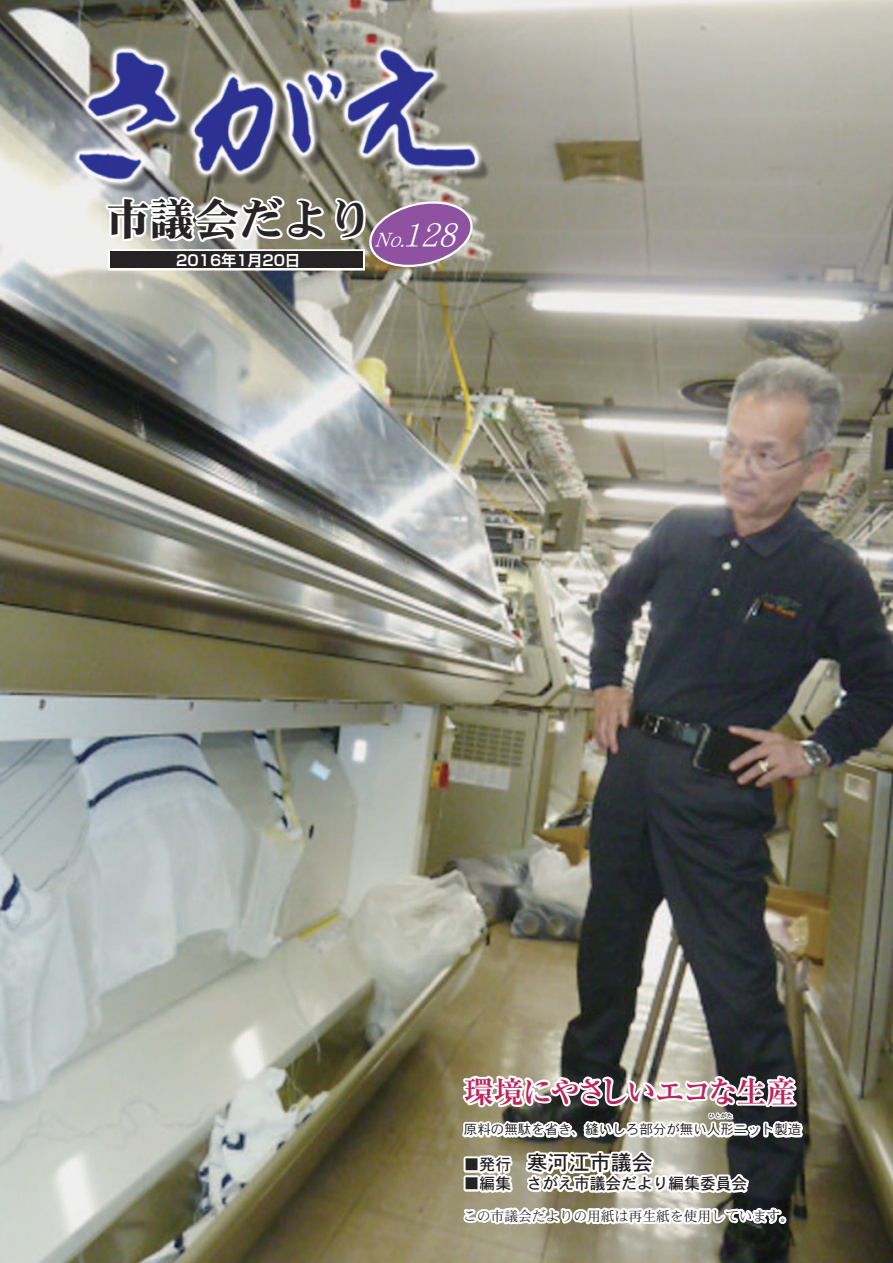
<style>
.page{position:relative;width:893px;height:1263px;background:#fff}
.page>*{position:absolute;margin:0;border:0;box-sizing:border-box;transform-origin:0 0}
.t1{font:44.7px "DFHS Mincho Std W9";color:#262324}
.t2{font:italic 34.8px "DFK Kai Sho Std W5";color:#fff;scale:.85 1}
.t3{font:700 30px "Ryumin Pr 5";letter-spacing:-.075em;color:#bf235d}
.t4{font:21px "DFHS Gothic Std W5";color:#231f20}
.t5{font:15.75px "DFHS Gothic Std W5";color:#231f20}
.t6{font:700 14.85px "Shin Go Pro De";color:#fff}
.t7{font:13.8px "DFHS Mincho Std W3";color:#231f20}
.t8{font:13.5px "DFHS Gothic Std W3";color:#231f20}
.t9{font:6px "DFHS Gothic Std W5";color:#231f20}
.s1{font-family:"DFHS Mincho Std W3";font-size:22.2px}
.s2{color:#262324}
</style>
<div class="page">
<img style="left:0;top:0;width:893px;height:1263px">
<svg style="left:81px;top:201px;width:393px;height:68px"></svg>
<div style="left:108px;top:249px;width:257px;height:22px;border:4px solid #fff"></div>
<div style="left:110px;top:251px;width:253px;height:17px;background:#262324"></div>
<img style="left:64px;top:38px;width:431px;height:163px">
<img style="left:457px;top:860px;width:351px;height:403px">
<h1 class="t1" style="left:105px;top:195px;width:304px">市議会だより<sub>No</sub></h1>
<p class="t6" style="left:176px;top:248px;width:125px">2016年1月20日</p>
<h2 class="t2" style="left:400px;top:216px;width:79px"><span class="s1">.</span>128</h2>
<h3 class="t3" style="left:464px;top:1068px;width:334px">環境にやさしいエコな生産</h3>
<p class="t8" style="left:464px;top:1122px;width:339px">原料の無駄を省き、縫いしろ部分が無い人形ニット製造</p>
<p class="t9" style="left:709px;top:1113px;width:25px">ひとがた</p>
<h3 class="t4" style="left:527px;top:1151px;width:127px">寒河江市議会</h3>
<p class="t5" style="left:464px;top:1156px;width:64px"><span class="s2">■</span>発行　</p>
<p class="t5" style="left:464px;top:1175px;width:285px"><span class="s2">■</span>編集　さがえ市議会だより編集委員会</p>
<p class="t7" style="left:463px;top:1208px;width:333px">この市議会だよりの用紙は再生紙を使用しています。</p>
</div>
